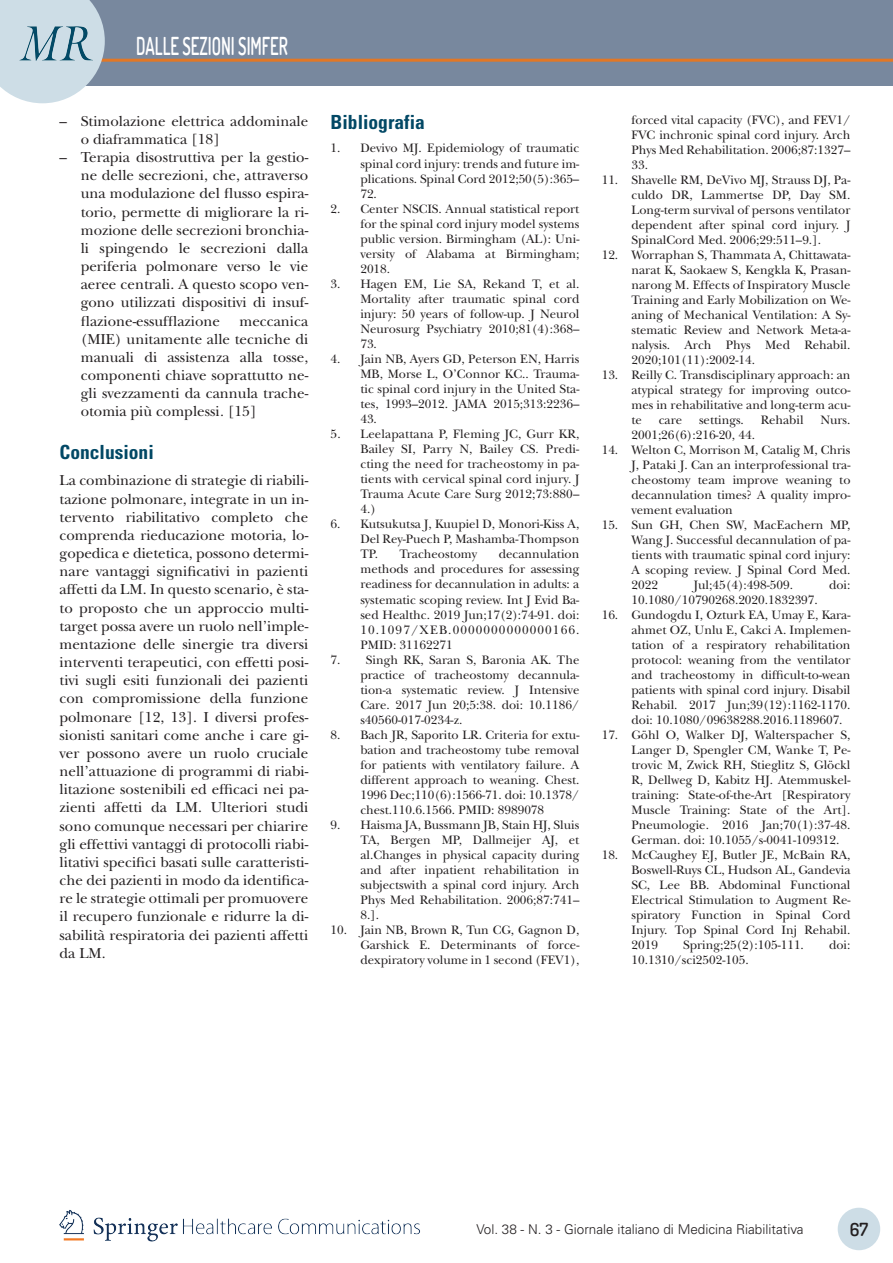
<style>
.page{position:relative;width:893px;height:1263px;background:#fff}
.page>*{position:absolute;margin:0;border:0;box-sizing:border-box;transform-origin:0 0}
.t1{font:600 24.75px "Dosis";color:#fff;scale:.67 1}
.t2{font:700 condensed 19.5px "Univers LT Std";color:#024865}
.t3{font:600 18px "Dosis";color:#231f20}
.t4{font:15px/18.1px "New Baskerville";color:#231f20;text-align:justify}
.t5{font:300 13.5px "Univers LT Std";color:#231f20}
.t6{font:12.75px/15px "New Baskerville";color:#231f20;text-align:justify}
.s1{font-style:italic}
</style>
<div class="page">
<div style="left:0;top:0;width:893px;height:85px;background:#78889e"></div>
<hr style="left:96px;top:59px;width:797px;height:3px;background:#e27725">
<svg style="left:0;top:0;width:105px;height:103px;background:#cbdae3"></svg>
<img style="left:59px;top:1210px;width:361px;height:32px">
<img style="left:20px;top:27px;width:73px;height:33px">
<div style="left:838px;top:1208px;width:42px;height:42px;background:#cddde6;border-radius:50%"></div>
<h1 class="t1" style="left:136px;top:30px;width:228px">DALLE SEZIONI SIMFER</h1>
<p class="t4" style="left:81px;top:112px;width:229px;text-indent:-21px">– Stimolazione elettrica addominale o diaframmatica [18]</p>
<p class="t4" style="left:81px;top:148px;width:229px;text-indent:-21px">– Terapia disostruttiva per la gestio&shy;ne delle secrezioni, che, attraverso una modulazione del flusso espira&shy;torio, permette di migliorare la ri&shy;mozione delle secrezioni bronchia&shy;li spingendo le secrezioni dalla periferia polmonare verso le vie aeree centrali. A questo scopo ven&shy;gono utilizzati dispositivi di insuf&shy;flazione-essufflazione</p>
<p class="t4" style="left:81px;top:312px;width:229px;text-indent:159px">meccanica (MIE) unitamente alle tecniche di manuali di assistenza alla tosse, componenti chiave soprattutto ne&shy;gli svezzamenti da cannula trache&shy;otomia più complessi<span class="s1">.</span> [15]</p>
<h2 class="t2" style="left:60px;top:440px;width:96px">Conclusioni</h2>
<p class="t4" style="left:60px;top:471px;width:250px">La combinazione di strategie di riabili&shy;tazione polmonare, integrate in un in&shy;tervento riabilitativo completo che comprenda rieducazione motoria, lo&shy;gopedica e dietetica, possono determi&shy;nare vantaggi significativi in pazienti affetti da LM. In questo scenario, è sta&shy;to proposto che un approccio multi&shy;target possa avere un ruolo nell’imple&shy;mentazione delle sinergie tra diversi interventi terapeutici, con effetti posi&shy;tivi sugli esiti funzionali dei pazienti con compromissione della funzione polmonare [12, 13]. I diversi profes&shy;sionisti sanitari come anche i care gi&shy;ver possono avere un ruolo cruciale nell’attuazione di programmi di riabi&shy;litazione sostenibili ed efficaci nei pa&shy;zienti affetti da LM. Ulteriori studi sono comunque necessari per chiarire gli effettivi vantaggi di protocolli riabi&shy;litativi specifici basati sulle caratteristi&shy;che dei pazienti in modo da identifica&shy;re le strategie ottimali per promuovere il recupero funzionale e ridurre la di&shy;sabilità respiratoria dei pazienti affetti da LM.</p>
<h2 class="t2" style="left:331px;top:110px;width:96px">Bibliografia</h2>
<p class="t6" style="left:360px;top:141px;width:220px;text-indent:-30px">1. Devivo MJ. Epidemiology of traumatic spinal cord injury: trends and future im&shy;plications. Spinal Cord 2012;50(5):365– 72.</p>
<p class="t6" style="left:360px;top:201px;width:221px;text-indent:-30px">2. Center NSCIS. Annual statistical report for the spinal cord injury model systems public version. Birmingham (AL): Uni&shy;versity of Alabama at Birmingham; 2018.</p>
<p class="t6" style="left:360px;top:276px;width:220px;text-indent:-30px">3. Hagen EM, Lie SA, Rekand T, et al.<br>Mortality after traumatic spinal cord injury: 50 years of follow-up. J Neurol Neurosurg Psychiatry 2010;81(4):368– 73.</p>
<p class="t6" style="left:360px;top:351px;width:221px;text-indent:-30px">4. Jain NB, Ayers GD, Peterson EN, Harris MB, Morse L, O’Connor KC.. Trauma&shy;tic spinal cord injury in the United Sta&shy;tes, 1993–2012. JAMA 2015;313:2236– 43.</p>
<p class="t6" style="left:360px;top:427px;width:220px;text-indent:-30px">5. Leelapattana P, Fleming JC, Gurr KR, Bailey SI, Parry N, Bailey CS. Predi&shy;cting the need for tracheostomy in pa&shy;tients with cervical spinal cord injury. J Trauma Acute Care Surg 2012;73:880– 4.)</p>
<p class="t6" style="left:360px;top:517px;width:220px;text-indent:-30px">6. Kutsukutsa J, Kuupiel D, Monori-Kiss A, Del Rey-Puech P, Mashamba-Thompson TP. Tracheostomy</p>
<p class="t6" style="left:360px;top:547px;width:221px;text-indent:138px">decannulation methods and procedures for assessing readiness for decannulation in adults: a systematic scoping review. Int J Evid Ba&shy;sed Healthc. 2019 Jun;17(2):74-91. doi:<br>10.1097/XEB.0000000000000166.<br>PMID: 31162271</p>
<p class="t6" style="left:360px;top:652px;width:221px;text-indent:-30px">7. Singh RK, Saran S, Baronia AK. The practice of tracheostomy decannula&shy;tion-a systematic review. J Intensive Care. 2017 Jun 20;5:38. doi: 10.1186/ s40560-017-0234-z.</p>
<p class="t6" style="left:360px;top:727px;width:221px;text-indent:-30px">8. Bach JR, Saporito LR. Criteria for extu&shy;bation and tracheostomy tube removal for patients with ventilatory failure. A different approach to weaning. Chest.<br>1996 Dec;110(6):1566-71. doi: 10.1378/ chest.110.6.1566. PMID: 8989078</p>
<p class="t6" style="left:360px;top:817px;width:220px;text-indent:-30px">9. Haisma JA, Bussmann JB, Stain HJ, Sluis TA, Bergen MP, Dallmeijer AJ, et al.Changes in physical capacity during and after inpatient rehabilitation in subjectswith a spinal cord injury. Arch Phys Med Rehabilitation. 2006;87:741– 8.].</p>
<p class="t6" style="left:360px;top:923px;width:221px;text-indent:-30px">10. Jain NB, Brown R, Tun CG, Gagnon D, Garshick E. Determinants of force&shy;dexpiratory volume in 1 second (FEV1),</p>
<p class="t6" style="left:631px;top:113px;width:220px">forced vital capacity (FVC), and FEV1/ FVC inchronic spinal cord injury. Arch Phys Med Rehabilitation. 2006;87:1327– 33.</p>
<p class="t6" style="left:631px;top:173px;width:220px;text-indent:-30px">11. Shavelle RM, DeVivo MJ, Strauss DJ, Pa&shy;culdo DR, Lammertse DP, Day SM.<br>Long-term survival of persons ventilator dependent after spinal cord injury. J SpinalCord Med. 2006;29:511–9.].</p>
<p class="t6" style="left:631px;top:247px;width:221px;text-indent:-30px">12. Worraphan S, Thammata A, Chittawata&shy;narat K, Saokaew S, Kengkla K, Prasan&shy;narong M. Effects of Inspiratory Muscle Training and Early Mobilization on We&shy;aning of Mechanical Ventilation: A Sy&shy;stematic Review and Network Meta-a&shy;nalysis. Arch Phys Med Rehabil.<br>2020;101(11):2002-14.</p>
<p class="t6" style="left:631px;top:367px;width:221px;text-indent:-30px">13. Reilly C. Transdisciplinary approach: an atypical strategy for improving outco&shy;mes in rehabilitative and long-term acu&shy;te</p>
<p class="t6" style="left:659px;top:412px;width:25px">care</p>
<p class="t6" style="left:699px;top:412px;width:46px">settings.</p>
<p class="t6" style="left:761px;top:412px;width:44px">Rehabil</p>
<p class="t6" style="left:820px;top:412px;width:32px">Nurs.</p>
<p class="t6" style="left:631px;top:427px;width:125px">2001;26(6):216-20, 44.</p>
<p class="t6" style="left:631px;top:442px;width:221px;text-indent:-30px">14. Welton C, Morrison M, Catalig M, Chris J, Pataki J. Can an interprofessional tra&shy;cheostomy team improve weaning to decannulation times? A quality impro&shy;vement evaluation</p>
<p class="t6" style="left:631px;top:517px;width:221px;text-indent:-30px">15. Sun GH, Chen SW, MacEachern MP, Wang J. Successful decannulation of pa&shy;tients with traumatic spinal cord injury:<br>A scoping review. J Spinal Cord Med.<br>2022</p>
<p class="t6" style="left:694px;top:577px;width:101px">Jul;45(4):498-509.</p>
<p class="t6" style="left:829px;top:577px;width:23px">doi:</p>
<p class="t6" style="left:631px;top:592px;width:188px">10.1080/10790268.2020.1832397.</p>
<p class="t6" style="left:631px;top:607px;width:221px;text-indent:-30px">16. Gundogdu I, Ozturk EA, Umay E, Kara&shy;ahmet OZ, Unlu E, Cakci A. Implemen&shy;tation of a respiratory rehabilitation protocol: weaning from the ventilator and tracheostomy in difficult-to-wean patients with spinal cord injury. Disabil Rehabil. 2017 Jun;39(12):1162-1170. doi: 10.1080/09638288.2016.1189607.</p>
<p class="t6" style="left:631px;top:727px;width:220px;text-indent:-30px">17. Göhl O, Walker DJ, Walterspacher S, Langer D, Spengler CM, Wanke T, Pe&shy;trovic M, Zwick RH, Stieglitz S, Glöckl R, Dellweg D, Kabitz HJ. Atemmuskel&shy;training: State-of-the-Art [Respiratory Muscle Training: State of the Art].<br>Pneumologie. 2016 Jan;70(1):37-48.<br>German. doi: 10.1055/s-0041-109312.</p>
<p class="t6" style="left:631px;top:847px;width:221px;text-indent:-30px">18. McCaughey EJ, Butler JE, McBain RA, Boswell-Ruys CL, Hudson AL, Gandevia SC, Lee BB. Abdominal Functional Electrical Stimulation to Augment Re&shy;spiratory Function in Spinal Cord Injury. Top Spinal Cord Inj Rehabil.<br>2019</p>
<p class="t6" style="left:683px;top:937px;width:122px">Spring;25(2):105-111.</p>
<p class="t6" style="left:829px;top:937px;width:23px">doi:</p>
<p class="t6" style="left:631px;top:952px;width:119px">10.1310/sci2502-105.</p>
<p class="t5" style="left:477px;top:1221px;width:329px">Vol. 38 - N. 3 - Giornale italiano di Medicina Riabilitativa</p>
<h3 class="t3" style="left:850px;top:1217px;width:20px">67</h3>
</div>
